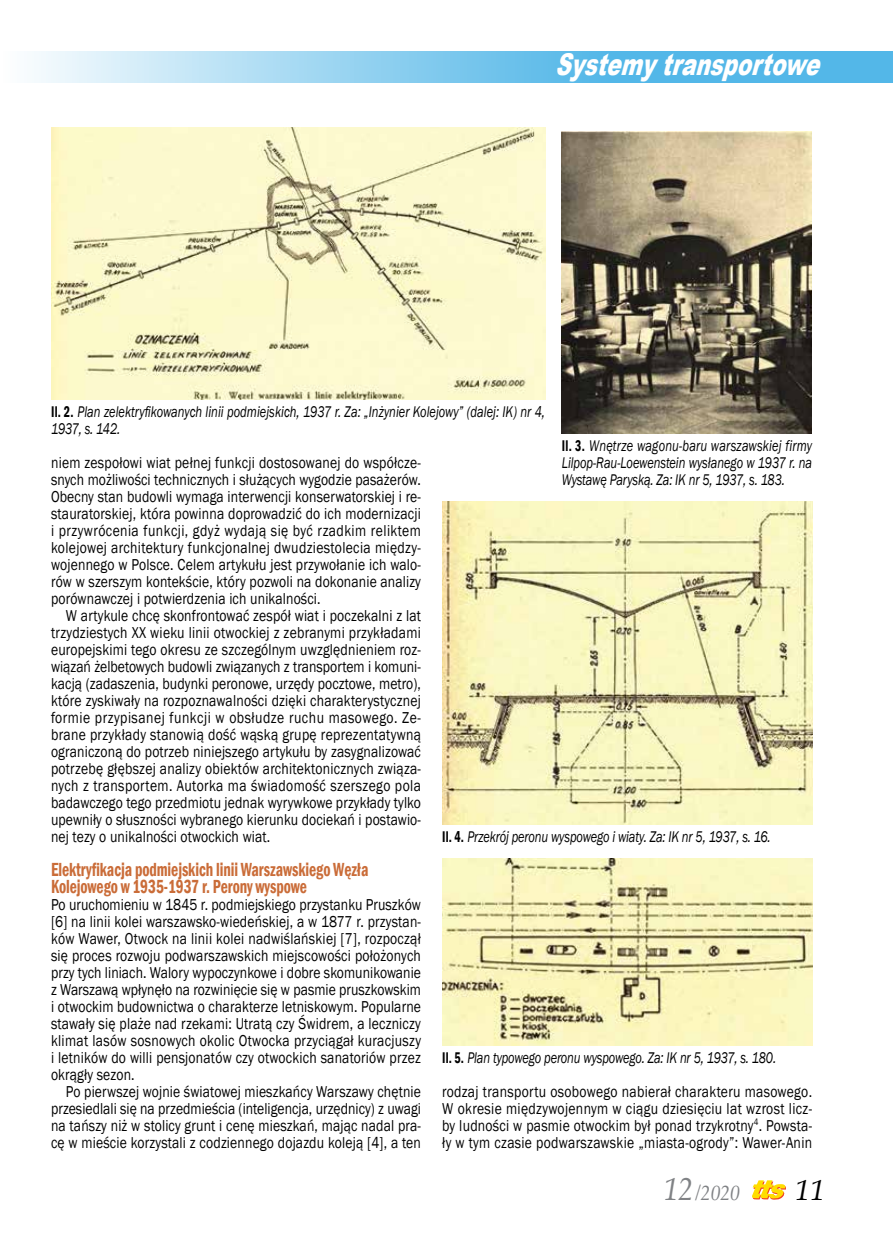
<style>
.page{position:relative;width:893px;height:1251px;background:#fff}
.page>*{position:absolute;margin:0;border:0;box-sizing:border-box;transform-origin:0 0}
.t1{font:italic 900 30px "Arial";color:#fff;scale:.71 1}
.t2{font:italic 30px "Palatino Linotype";color:#000}
.t3{font:italic 21.45px "Palatino Linotype";color:#808285;scale:.91 1}
.t4{font:600 condensed 19.5px/17px "Franklin Gothic";letter-spacing:-.005em;color:#ca6c38;scale:.8 1}
.t5{font:16.2px/17px "Franklin Gothic";letter-spacing:.01em;color:#000;text-align:justify;scale:.84 1}
.t6{font:italic 15.9px/17px "Franklin Gothic";letter-spacing:-.01em;color:#000;scale:.78 1}
.s1{font-weight:600;font-style:normal;font-stretch:condensed}
.s2{font-size:33px}
</style>
<div class="page">
<svg style="left:34px;top:51px;width:859px;height:32px"></svg>
<svg style="left:752px;top:1180px;width:34px;height:19px"></svg>
<img style="left:51px;top:128px;width:494px;height:271px">
<img style="left:562px;top:132px;width:250px;height:301px">
<img style="left:442px;top:501px;width:370px;height:323px">
<img style="left:442px;top:858px;width:370px;height:187px">
<h1 class="t1" style="left:555px;top:42px;width:388px">Systemytransportowe</h1>
<p class="t6" style="left:51px;top:403px;width:635px"><span class="s1">Il. 2.</span> Plan zelektryfikowanych linii podmiejskich, 1937 r. Za: „Inżynier Kolejowy” (dalej: IK) nr 4,<br>1937, s. 142.</p>
<p class="t6" style="left:562px;top:437px;width:323px;text-align:justify"><span class="s1">Il. 3.</span> Wnętrze wagonu-baru warszawskiej firmy Lilpop-Rau-Loewenstein wysłanego w 1937 r. na Wystawę Paryską. Za: IK nr 5, 1937, s. 183.</p>
<p class="t5" style="left:51px;top:454px;width:442px">niem zespołowi wiat pełnej funkcji dostosowanej do współcze&shy;snych możliwości technicznych i służących wygodzie pasażerów.<br>Obecny stan budowli wymaga interwencji konserwatorskiej i re&shy;stauratorskiej, która powinna doprowadzić do ich modernizacji i przywrócenia funkcji, gdyż wydają się być rzadkim reliktem kolejowej architektury funkcjonalnej dwudziestolecia między&shy;wojennego w Polsce. Celem artykułu jest przywołanie ich walo&shy;rów w szerszym kontekście, który pozwoli na dokonanie analizy porównawczej i potwierdzenia ich unikalności.</p>
<p class="t5" style="left:51px;top:607px;width:442px;text-indent:15px">W artykule chcę skonfrontować zespół wiat i poczekalni z lat trzydziestych XX wieku linii otwockiej z zebranymi przykładami europejskimi tego okresu ze szczególnym uwzględnieniem roz&shy;wiązań żelbetowych budowli związanych z transportem i komuni&shy;kacją (zadaszenia, budynki peronowe, urzędy pocztowe, metro), które zyskiwały na rozpoznawalności dzięki charakterystycznej formie przypisanej funkcji w obsłudze ruchu masowego. Ze&shy;brane przykłady stanowią dość wąską grupę reprezentatywną ograniczoną do potrzeb niniejszego artykułu by zasygnalizować potrzebę głębszej analizy obiektów architektonicznych związa&shy;nych z transportem. Autorka ma świadomość szerszego pola badawczego tego przedmiotu jednak wyrywkowe przykłady tylko upewniły o słuszności wybranego kierunku dociekań i postawio&shy;nej tezy o unikalności otwockich wiat.</p>
<p class="t4" style="left:51px;top:860px;width:398px">Elektryfikacja podmiejskich linii Warszawskiego Węzła<br>Kolejowego w 1935-1937 r. Perony wyspowe</p>
<p class="t5" style="left:51px;top:895px;width:442px">Po uruchomieniu w 1845 r. podmiejskiego przystanku Pruszków [6] na linii kolei warszawsko-wiedeńskiej, a w 1877 r. przystan&shy;ków Wawer, Otwock na linii kolei nadwiślańskiej [7], rozpoczął się proces rozwoju podwarszawskich miejscowości położonych przy tych liniach. Walory wypoczynkowe i dobre skomunikowanie z Warszawą wpłynęło na rozwinięcie się w pasmie pruszkowskim i otwockim budownictwa o charakterze letniskowym. Popularne stawały się plaże nad rzekami: Utratą czy Świdrem, a leczniczy klimat lasów sosnowych okolic Otwocka przyciągał kuracjuszy i letników do willi pensjonatów czy otwockich sanatoriów przez okrągły sezon.</p>
<p class="t5" style="left:51px;top:1082px;width:442px;text-indent:15px">Po pierwszej wojnie światowej mieszkańcy Warszawy chętnie przesiedlali się na przedmieścia (inteligencja, urzędnicy) z uwagi na tańszy niż w stolicy grunt i cenę mieszkań, mając nadal pra&shy;cę w mieście korzystali z codziennego dojazdu koleją [4], a ten</p>
<p class="t5" style="left:442px;top:1082px;width:442px">rodzaj transportu osobowego nabierał charakteru masowego.<br>W okresie międzywojennym w ciągu dziesięciu lat wzrost licz&shy;by ludności w pasmie otwockim był ponad trzykrotny<sup>4</sup>. Powsta&shy;ły w tym czasie podwarszawskie „miasta-ogrody”: Wawer-Anin</p>
<p class="t6" style="left:442px;top:828px;width:423px"><span class="s1">Il. 4.</span> Przekrój peronu wyspowego i wiaty. Za: IK nr 5, 1937, s. 16.</p>
<p class="t6" style="left:442px;top:1048px;width:430px"><span class="s1">Il. 5.</span> Plan typowego peronu wyspowego. Za: IK nr 5, 1937, s. 180.</p>
<h2 class="t3" style="left:663px;top:1176px;width:85px"><span class="s2">12</span> /2020</h2>
<h1 class="t2" style="left:795px;top:1167px;width:31px">11</h1>
</div>
